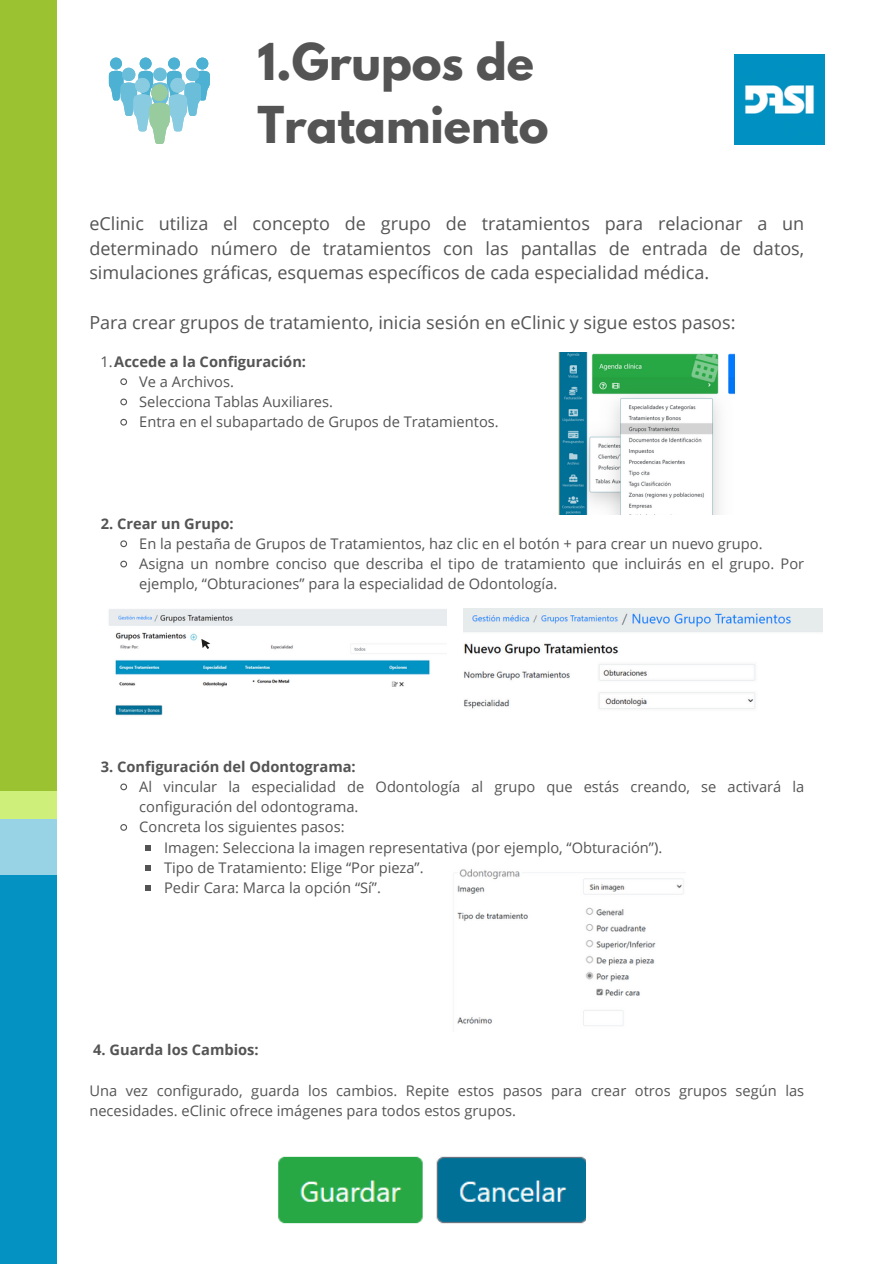
<style>
.page{position:relative;width:894px;height:1264px;background:#fff}
.page>*{position:absolute;margin:0;border:0;box-sizing:border-box;transform-origin:0 0}
.t1{font:700 45px/63px "League Spartan";color:#545454}
.t2{font:18px/24.8px "Open Sans";color:#545454;text-align:justify}
.t3{font:14.7px/20.2px "Open Sans";color:#545454}
.t4{font:700 14.7px "Open Sans";color:#545454}
.s1{font-weight:400}
</style>
<div class="page">
<div style="left:0;top:0;width:57px;height:795px;background:#9ac231"></div>
<div style="left:0;top:869px;width:57px;height:394px;background:#0392c1"></div>
<div style="left:0;top:819px;width:57px;height:55px;background:#98d2e5"></div>
<div style="left:0;top:791px;width:57px;height:28px;background:#cfef7b"></div>
<svg style="left:109px;top:58px;width:101px;height:86px"></svg>
<div style="left:151px;top:84px;width:16px;height:17px;background:#98cb9d;border-radius:50%"></div>
<img style="left:558px;top:352px;width:176px;height:162px">
<svg style="left:120px;top:378px;width:8px;height:8px"></svg>
<svg style="left:120px;top:398px;width:7px;height:8px"></svg>
<svg style="left:120px;top:418px;width:8px;height:8px"></svg>
<svg style="left:120px;top:540px;width:8px;height:8px"></svg>
<svg style="left:120px;top:560px;width:7px;height:8px"></svg>
<svg style="left:120px;top:783px;width:7px;height:8px"></svg>
<svg style="left:120px;top:824px;width:8px;height:7px"></svg>
<svg style="left:146px;top:845px;width:5px;height:5px"></svg>
<svg style="left:146px;top:865px;width:5px;height:5px"></svg>
<svg style="left:146px;top:885px;width:5px;height:6px"></svg>
<img style="left:109px;top:609px;width:337px;height:107px">
<svg style="left:201px;top:639px;width:9px;height:10px"></svg>
<img style="left:463px;top:608px;width:359px;height:101px">
<img style="left:455px;top:869px;width:229px;height:157px">
<img style="left:278px;top:1156px;width:307px;height:68px">
<img style="left:734px;top:54px;width:90px;height:90px">
<p class="t1" style="left:257px;top:36px;width:292px">1.Grupos de<br>Tratamiento</p>
<p class="t2" style="left:89px;top:210px;width:716px">eClinic utiliza el concepto de grupo de tratamientos para relacionar a un determinado número de tratamientos con las pantallas de entrada de datos, simulaciones gráficas, esquemas específicos de cada especialidad médica.</p>
<p class="t2" style="left:89px;top:309px;width:647px">Para crear grupos de tratamiento, inicia sesión en eClinic y sigue estos pasos:</p>
<h1 class="t4" style="left:100px;top:351px;width:207px"><span class="s1">1.</span>Accede a la Configuración:</h1>
<p class="t3" style="left:139px;top:371px;width:96px">Ve a Archivos.</p>
<h2 class="t3" style="left:139px;top:391px;width:195px">Selecciona Tablas Auxiliares.</h2>
<h2 class="t3" style="left:139px;top:411px;width:361px">Entra en el subapartado de Grupos de Tratamientos.</h2>
<p class="t4" style="left:101px;top:513px;width:134px">2. Crear un Grupo:</p>
<p class="t3" style="left:139px;top:533px;width:624px">En la pestaña de Grupos de Tratamientos, haz clic en el botón + para crear un nuevo grupo.</p>
<p class="t3" style="left:139px;top:553px;width:666px">Asigna un nombre conciso que describa el tipo de tratamiento que incluirás en el grupo. Por ejemplo, “Obturaciones” para la especialidad de Odontología.</p>
<p class="t4" style="left:101px;top:756px;width:256px">3. Configuración del Odontograma:</p>
<h3 class="t3" style="left:139px;top:776px;width:666px">Al vincular la especialidad de Odontología al grupo que estás creando, se activará la configuración del odontograma.</h3>
<p class="t3" style="left:139px;top:816px;width:207px">Concreta los siguientes pasos:</p>
<p class="t3" style="left:164px;top:837px;width:499px">Imagen: Selecciona la imagen representativa (por ejemplo, “Obturación”).</p>
<h3 class="t3" style="left:164px;top:857px;width:261px">Tipo de Tratamiento: Elige “Por pieza”.</h3>
<p class="t3" style="left:164px;top:877px;width:218px">Pedir Cara: Marca la opción “Sí”.</p>
<p class="t4" style="left:93px;top:1039px;width:167px">4. Guarda los Cambios:</p>
<p class="t3" style="left:89px;top:1080px;width:716px">Una vez configurado, guarda los cambios. Repite estos pasos para crear otros grupos según las necesidades. eClinic ofrece imágenes para todos estos grupos.</p>
</div>
